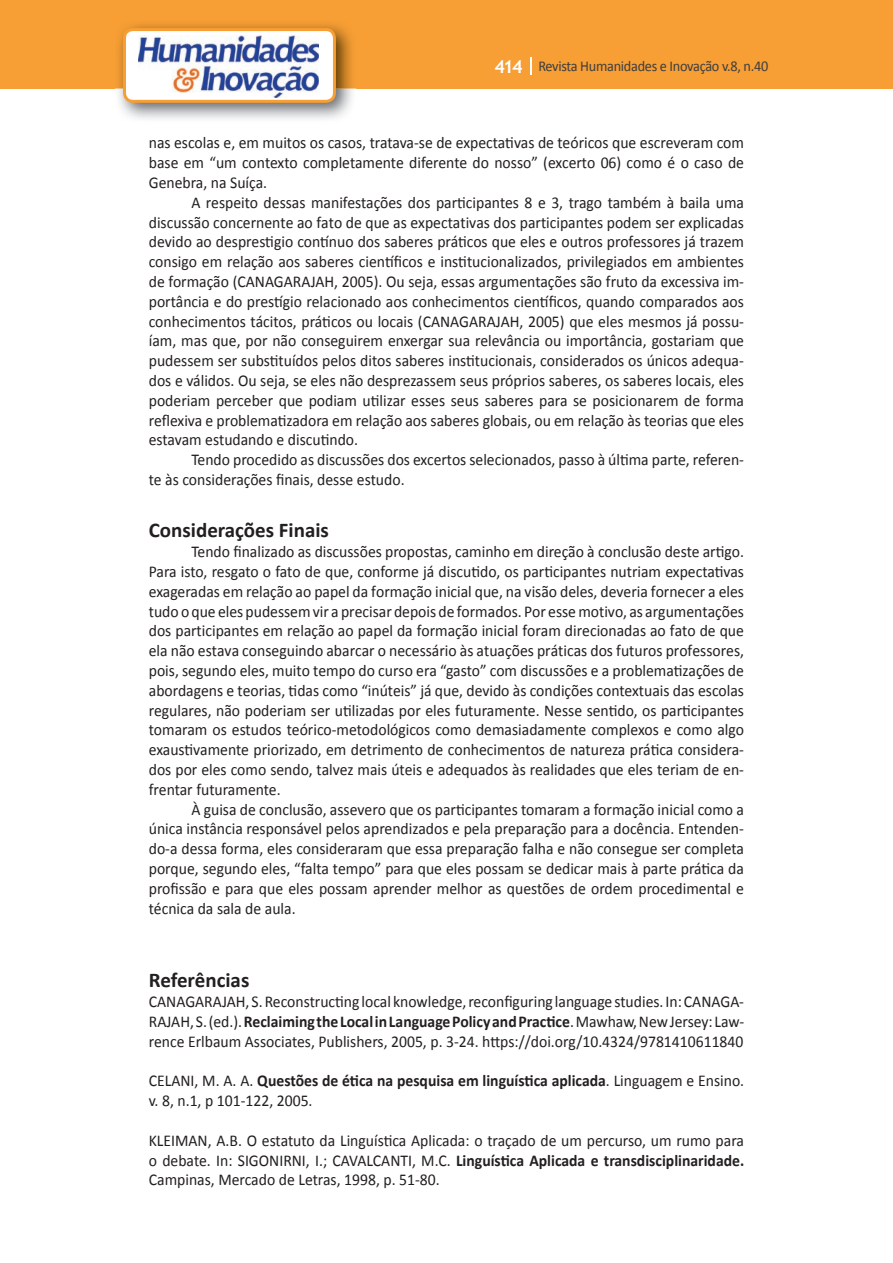
<style>
.page{position:relative;width:893px;height:1263px;background:#fff}
.page>*{position:absolute;margin:0;border:0;box-sizing:border-box;transform-origin:0 0}
.t1{font:700 21px "Calibri";color:#231f20}
.t2{font:16.5px/19.8px "Calibri";color:#231f20;text-align:justify;scale:.95 1}
.t3{font:15px "Calibri";letter-spacing:-.02em;color:#3e3e3f;scale:.95 1}
.s1{font-family:"Trebuchet MS";font-weight:700;font-size:18px;color:#fff}
.s2{font-weight:700}
</style>
<div class="page">
<div style="left:0;top:0;width:893px;height:88px;background:#f79e34"></div>
<svg style="left:530px;top:57px;width:2px;height:18px"></svg>
<img style="left:115px;top:24px;width:241px;height:95px">
<svg style="left:123px;top:28px;width:213px;height:75px"></svg>
<p class="t3" style="left:495px;top:57px;width:290px"><span class="s1">414</span> Revista Humanidades e Inovação v.8, n.40</p>
<p class="t2" style="left:149px;top:133px;width:628px">nas escolas e, em muitos os casos, tratava-se de expectativas de teóricos que escreveram com base em “um contexto completamente diferente do nosso” (excerto 06) como é o caso de Genebra, na Suíça.</p>
<p class="t2" style="left:149px;top:193px;width:628px;text-indent:43px">A respeito dessas manifestações dos participantes 8 e 3, trago também à baila uma discussão concernente ao fato de que as expectativas dos participantes podem ser explicadas devido ao desprestigio contínuo dos saberes práticos que eles e outros professores já trazem consigo em relação aos saberes científicos e institucionalizados, privilegiados em ambientes de formação (CANAGARAJAH, 2005). Ou seja, essas argumentações são fruto da excessiva im&shy;portância e do prestígio relacionado aos conhecimentos científicos, quando comparados aos conhecimentos tácitos, práticos ou locais (CANAGARAJAH, 2005) que eles mesmos já possu&shy;íam, mas que, por não conseguirem enxergar sua relevância ou importância, gostariam que pudessem ser substituídos pelos ditos saberes institucionais, considerados os únicos adequa&shy;dos e válidos. Ou seja, se eles não desprezassem seus próprios saberes, os saberes locais, eles poderiam perceber que podiam utilizar esses seus saberes para se posicionarem de forma reflexiva e problematizadora em relação aos saberes globais, ou em relação às teorias que eles estavam estudando e discutindo.</p>
<p class="t2" style="left:149px;top:450px;width:628px;text-indent:43px">Tendo procedido as discussões dos excertos selecionados, passo à última parte, referen&shy;te às considerações finais, desse estudo.</p>
<p class="t1" style="left:149px;top:517px;width:182px">Considerações Finais</p>
<p class="t2" style="left:149px;top:542px;width:628px;text-indent:43px">Tendo finalizado as discussões propostas, caminho em direção à conclusão deste artigo.<br>Para isto, resgato o fato de que, conforme já discutido, os participantes nutriam expectativas exageradas em relação ao papel da formação inicial que, na visão deles, deveria fornecer a eles tudo o que eles pudessem vir a precisar depois de formados. Por esse motivo, as argumentações dos participantes em relação ao papel da formação inicial foram direcionadas ao fato de que ela não estava conseguindo abarcar o necessário às atuações práticas dos futuros professores, pois, segundo eles, muito tempo do curso era “gasto” com discussões e a problematizações de abordagens e teorias, tidas como “inúteis” já que, devido às condições contextuais das escolas regulares, não poderiam ser utilizadas por eles futuramente. Nesse sentido, os participantes tomaram os estudos teórico-metodológicos como demasiadamente complexos e como algo exaustivamente priorizado, em detrimento de conhecimentos de natureza prática considera&shy;dos por eles como sendo, talvez mais úteis e adequados às realidades que eles teriam de en&shy;frentar futuramente.</p>
<p class="t2" style="left:149px;top:799px;width:628px;text-indent:43px">À guisa de conclusão, assevero que os participantes tomaram a formação inicial como a única instância responsável pelos aprendizados e pela preparação para a docência. Entenden&shy;do-a dessa forma, eles consideraram que essa preparação falha e não consegue ser completa porque, segundo eles, “falta tempo” para que eles possam se dedicar mais à parte prática da profissão e para que eles possam aprender melhor as questões de ordem procedimental e técnica da sala de aula.</p>
<p class="t1" style="left:149px;top:967px;width:102px">Referências</p>
<p class="t2" style="left:149px;top:992px;width:628px">CANAGARAJAH, S. Reconstructing local knowledge, reconfiguring language studies. In: CANAGA-RAJAH, S. (ed.). <span class="s2">Reclaiming the Local in Language Policy and Practice</span>. Mawhaw, New Jersey: Law&shy;rence Erlbaum Associates, Publishers, 2005, p. 3-24. https://doi.org/10.4324/9781410611840</p>
<p class="t2" style="left:149px;top:1071px;width:628px">CELANI, M. A. A. <span class="s2">Questões de ética na pesquisa em linguística aplicada</span>. Linguagem e Ensino. v. 8, n.1, p 101-122, 2005.</p>
<p class="t2" style="left:149px;top:1130px;width:628px">KLEIMAN, A.B. O estatuto da Linguística Aplicada: o traçado de um percurso, um rumo para o debate. In: SIGONIRNI, I.; CAVALCANTI, M.C. <span class="s2">Linguística Aplicada e transdisciplinaridade.<br></span>Campinas, Mercado de Letras, 1998, p. 51-80.</p>
</div>
